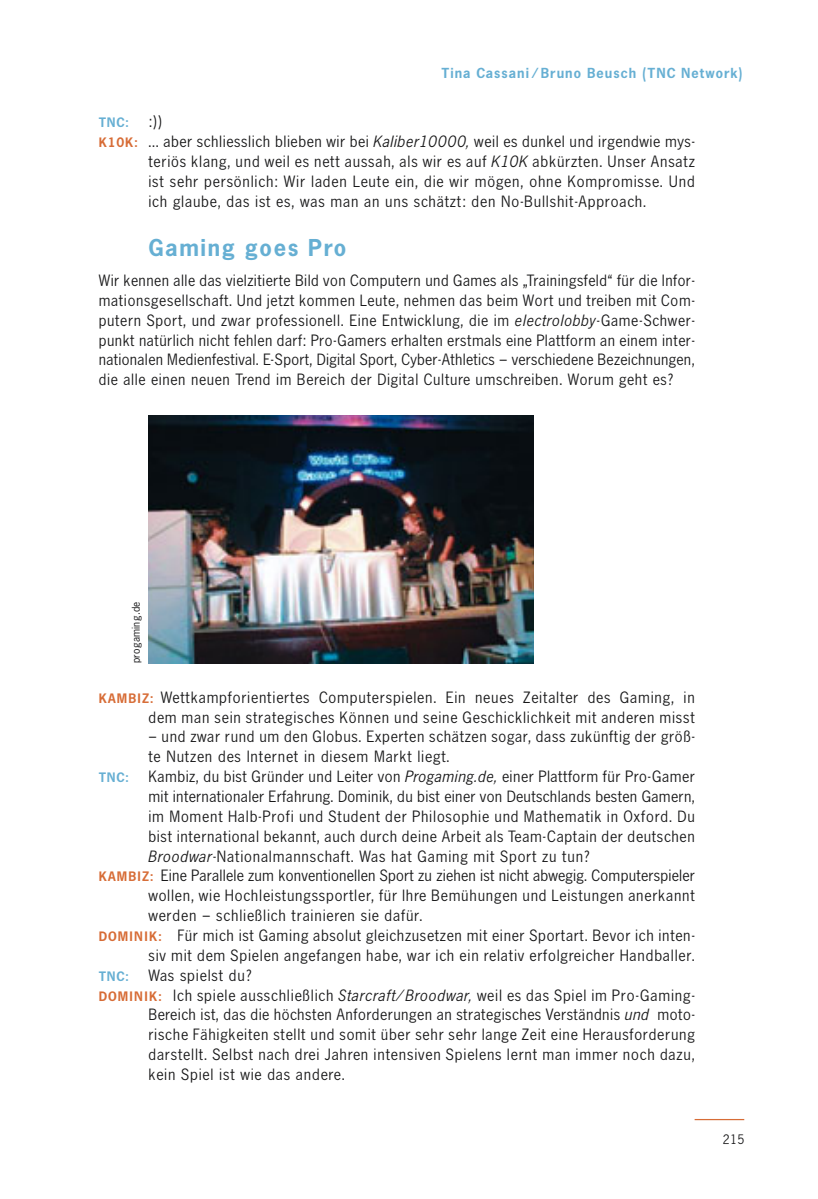
<style>
.page{position:relative;width:818px;height:1199px;background:#fff}
.page>*{position:absolute;margin:0;border:0;box-sizing:border-box;transform-origin:0 0}
.t1{font:700 21.88px "News Gothic";letter-spacing:.075em;color:#66afd3}
.t2{font:16.1px/19.8px "NE13";letter-spacing:.06em;color:#181819;text-align:justify}
.t3{font:16.1px "NE13";letter-spacing:.025em;color:#181819}
.t4{font:16.1px "NE13";letter-spacing:.035em;color:#181819}
.t5{font:16.1px "NE13";letter-spacing:.04em;color:#181819}
.t6{font:700 14.35px "NE13";letter-spacing:.085em;color:#66afd3}
.t7{font:700 13.65px "NE13";color:#66afd3}
.t8{font:13.65px "NE13";color:#181819}
.t9{font:10.15px "News Gothic";letter-spacing:.03em;color:#181819}
.s1{font-weight:400;font-size:16.1px;color:#181819}
.s2{font-weight:700;font-size:13.65px;color:#d76c36}
.s3{font-style:italic}
.s4{font-weight:700;font-size:13.65px;color:#66afd3}
</style>
<div class="page">
<hr style="left:694px;top:1119px;width:50px;height:1px;background:#d76c36">
<img style="left:148px;top:415px;width:385px;height:248px">
<p class="t6" style="left:441px;top:68px;width:302px">Tina Cassani/Bruno Beusch (TNC Network)</p>
<p class="t7" style="left:99px;top:118px;width:65px">TNC: <span class="s1">:))</span></p>
<p class="t2" style="left:148px;top:133px;width:547px;text-indent:-50px"><span class="s2">K10K:</span> ... aber schliesslich blieben wir bei <span class="s3">Kaliber10000,</span> weil es dunkel und irgendwie mys&shy;teriös klang, und weil es nett aussah, als wir es auf <span class="s3">K10K</span> abkürzten. Unser Ansatz ist sehr persönlich: Wir laden Leute ein, die wir mögen, ohne Kompromisse. Und ich glaube, das ist es, was man an uns schätzt: den No-Bullshit-Approach.</p>
<h1 class="t1" style="left:148px;top:239px;width:199px">Gaming goes Pro</h1>
<p class="t2" style="left:99px;top:272px;width:597px">Wir kennen alle das vielzitierte Bild von Computern und Games als „Trainingsfeld“ für die Infor&shy;mationsgesellschaft. Und jetzt kommen Leute, nehmen das beim Wort und treiben mit Com&shy;putern Sport, und zwar professionell. Eine Entwicklung, die im <span class="s3">electrolobby</span>-Game-Schwer&shy;punkt natürlich nicht fehlen darf: Pro-Gamers erhalten erstmals eine Plattform an einem inter&shy;nationalen Medienfestival. E-Sport, Digital Sport, Cyber-Athletics – verschiedene Bezeichnungen, die alle einen neuen Trend im Bereich der Digital Culture umschreiben. Worum geht es?</p>
<p class="t9" style="left:132px;top:663px;width:63px;rotate:-90deg">progaming.de</p>
<p class="t2" style="left:99px;top:689px;width:597px;text-align:right"><span class="s2">KAMBIZ:</span> Wettkampforientiertes Computerspielen. Ein neues Zeitalter des Gaming, in dem man sein strategisches Können und seine Geschicklichkeit mit anderen misst</p>
<p class="t2" style="left:148px;top:728px;width:547px">– und zwar rund um den Globus. Experten schätzen sogar, dass zukünftig der größ-</p>
<p class="t2" style="left:148px;top:748px;width:302px">te Nutzen des Internet in diesem Markt liegt.</p>
<p class="t2" style="left:99px;top:768px;width:597px"><span class="s4">TNC:</span> Kambiz, du bist Gründer und Leiter von <span class="s3">Progaming.de,</span> einer Plattform für Pro-Gamer</p>
<p class="t4" style="left:148px;top:791px;width:547px">mit internationaler Erfahrung. Dominik, du bist einer von Deutschlands besten Gamern,</p>
<p class="t2" style="left:148px;top:808px;width:547px">im Moment Halb-Profi und Student der Philosophie und Mathematik in Oxford. Du</p>
<p class="t2" style="left:148px;top:827px;width:547px">bist international bekannt, auch durch deine Arbeit als Team-Captain der deutschen</p>
<p class="t2" style="left:148px;top:847px;width:442px"><span class="s3">Broodwar</span>-Nationalmannschaft. Was hat Gaming mit Sport zu tun?</p>
<p class="t3" style="left:99px;top:870px;width:597px"><span class="s2">KAMBIZ:</span> Eine Parallele zum konventionellen Sport zu ziehen ist nicht abwegig. Computerspieler</p>
<p class="t2" style="left:148px;top:887px;width:547px">wollen, wie Hochleistungssportler, für Ihre Bemühungen und Leistungen anerkannt</p>
<p class="t2" style="left:148px;top:907px;width:275px">werden – schließlich trainieren sie dafür.</p>
<p class="t2" style="left:99px;top:927px;width:597px"><span class="s2">DOMINIK:</span> Für mich ist Gaming absolut gleichzusetzen mit einer Sportart. Bevor ich inten-</p>
<p class="t2" style="left:148px;top:947px;width:547px">siv mit dem Spielen angefangen habe, war ich ein relativ erfolgreicher Handballer.</p>
<p class="t2" style="left:99px;top:966px;width:153px"><span class="s4">TNC:</span> Was spielst du?</p>
<p class="t2" style="left:99px;top:986px;width:597px"><span class="s2">DOMINIK:</span> Ich spiele ausschließlich <span class="s3">Starcraft/Broodwar,</span> weil es das Spiel im Pro-Gaming-</p>
<p class="t5" style="left:148px;top:1009px;width:547px">Bereich ist, das die höchsten Anforderungen an strategisches Verständnis <span class="s3">und</span> moto-</p>
<p class="t2" style="left:148px;top:1026px;width:547px">rische Fähigkeiten stellt und somit über sehr sehr lange Zeit eine Herausforderung</p>
<p class="t2" style="left:148px;top:1046px;width:547px">darstellt. Selbst nach drei Jahren intensiven Spielens lernt man immer noch dazu,</p>
<p class="t2" style="left:148px;top:1066px;width:197px">kein Spiel ist wie das andere.</p>
<p class="t8" style="left:722px;top:1135px;width:23px">215</p>
</div>
